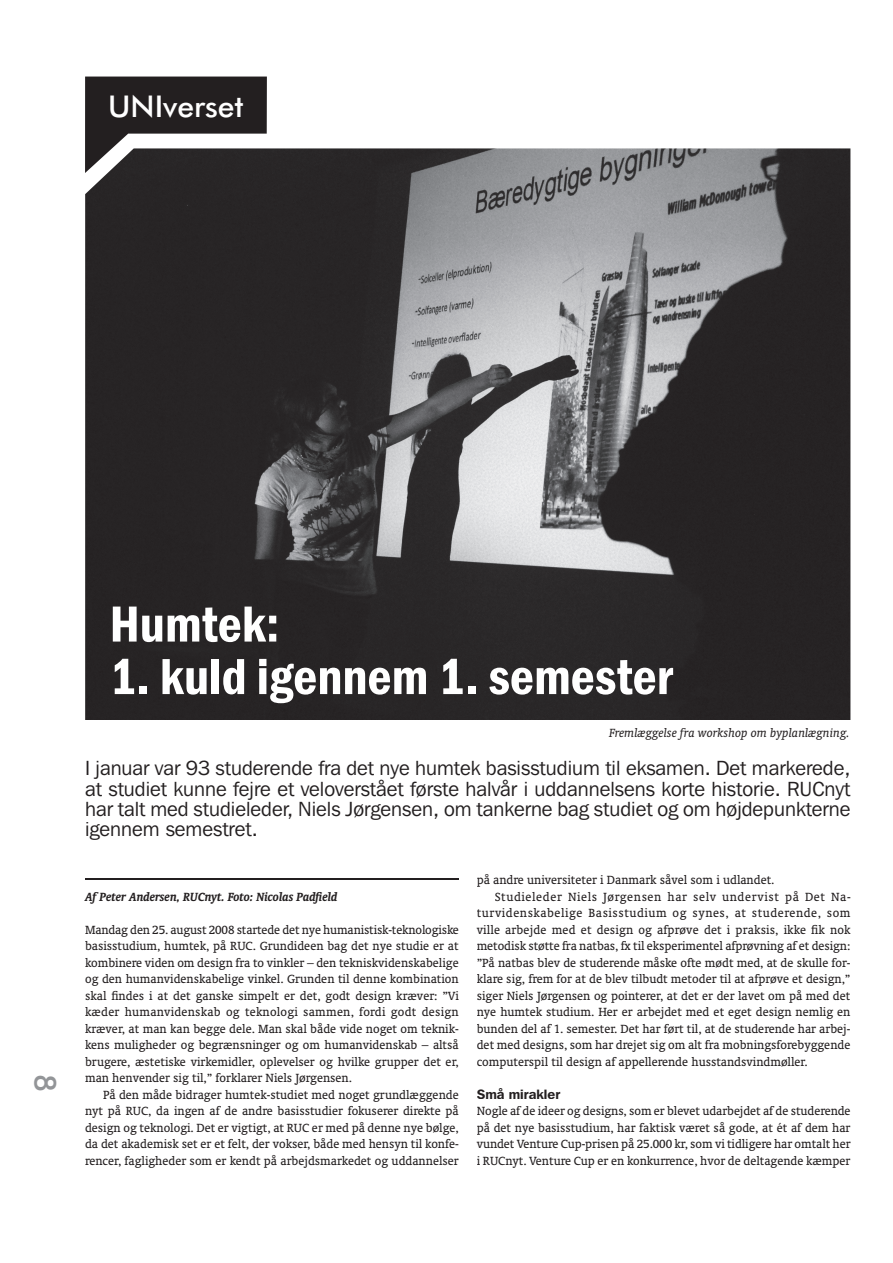
<style>
.page{position:relative;width:893px;height:1263px;background:#fff}
.page>*{position:absolute;margin:0;border:0;box-sizing:border-box;transform-origin:0 0}
.t1{font:600 condensed 52.5px "Franklin Gothic";color:#fff}
.t2{font:500 30px "Futura BT";color:#fff}
.t3{font:500 30px "Futura BT";color:#939598}
.t4{font:20.4px/20.4px "Franklin Gothic IT Cby BT";color:#231f20;text-align:justify}
.t5{font:13.5px/16.5px "Oranda BT";color:#231f20;text-align:justify}
.t6{font:13.5px "Oranda BT";letter-spacing:.04em;color:#231f20}
.t7{font:13.5px "Oranda BT";letter-spacing:.045em;color:#231f20}
.t8{font:italic 700 13.5px "Oranda BT";color:#231f20}
.t9{font:italic 13.5px "Oranda BT";color:#231f20}
.t10{font:600 13.5px "Franklin Gothic IT Cby BT";color:#231f20}
</style>
<div class="page">
<svg style="left:85px;top:77px;width:182px;height:71px"></svg>
<img style="left:85px;top:148px;width:765px;height:571px">
<hr style="left:85px;top:878px;width:374px;height:2px;background:#231f20">
<h2 class="t2" style="left:108px;top:88px;width:137px">UNIverset</h2>
<h2 class="t3" style="left:64px;top:1074px;width:20px;rotate:90deg">8</h2>
<h1 class="t1" style="left:109px;top:589px;width:171px">Humtek:</h1>
<h1 class="t1" style="left:109px;top:641px;width:565px">1. kuld igennem 1. semester</h1>
<p class="t9" style="left:609px;top:726px;width:242px">Fremlæggelse fra workshop om byplanlægning.</p>
<p class="t4" style="left:85px;top:757px;width:767px">I januar var 93 studerende fra det nye humtek basisstudium til eksamen. Det markerede, at studiet kunne fejre et veloverstået første halvår i uddannelsens korte historie. RUCnyt har talt med studieleder, Niels Jørgensen, om tankerne bag studiet og om højdepunkterne igennem semestret.</p>
<p class="t8" style="left:85px;top:888px;width:254px">Af Peter Andersen, RUCnyt. Foto: Nicolas Padfield</p>
<p class="t5" style="left:85px;top:921px;width:375px">Mandag den 25. august 2008 startede det nye humanistisk-teknologiske basisstudium, humtek, på RUC. Grundideen bag det nye studie er at kombinere viden om design fra to vinkler – den tekniskvidenskabelige og den humanvidenskabelige vinkel. Grunden til denne kombination skal findes i at det ganske simpelt er det, godt design kræver: ”Vi kæder humanvidenskab og teknologi sammen, fordi godt design kræver, at man kan begge dele. Man skal både vide noget om teknik&shy;kens muligheder og begrænsninger og om humanvidenskab – altså brugere, æstetiske virkemidler, oplevelser og hvilke grupper det er, man henvender sig til,” forklarer Niels Jørgensen.</p>
<p class="t5" style="left:85px;top:1086px;width:375px;text-indent:18px">På den måde bidrager humtek-studiet med noget grundlæggende nyt på RUC, da ingen af de andre basisstudier fokuserer direkte på design og teknologi. Det er vigtigt, at RUC er med på denne nye bølge, da det akademisk set er et felt, der vokser, både med hensyn til konfe&shy;rencer, fagligheder som er kendt på arbejdsmarkedet og uddannelser</p>
<p class="t5" style="left:477px;top:871px;width:299px">på andre universiteter i Danmark såvel som i udlandet.</p>
<p class="t7" style="left:495px;top:889px;width:357px">Studieleder Niels Jørgensen har selv undervist på Det Na-</p>
<p class="t6" style="left:477px;top:905px;width:375px">turvidenskabelige Basisstudium og synes, at studerende, som</p>
<p class="t5" style="left:477px;top:921px;width:375px">ville arbejde med et design og afprøve det i praksis, ikke fik nok</p>
<p class="t5" style="left:477px;top:937px;width:375px">metodisk støtte fra natbas, fx til eksperimentel afprøvning af et design:</p>
<p class="t5" style="left:477px;top:954px;width:375px">”På natbas blev de studerende måske ofte mødt med, at de skulle for-</p>
<p class="t5" style="left:477px;top:970px;width:375px">klare sig, frem for at de blev tilbudt metoder til at afprøve et design,”</p>
<p class="t5" style="left:477px;top:987px;width:375px">siger Niels Jørgensen og pointerer, at det er der lavet om på med det</p>
<p class="t5" style="left:477px;top:1003px;width:375px">nye humtek studium. Her er arbejdet med et eget design nemlig en</p>
<p class="t5" style="left:477px;top:1020px;width:375px">bunden del af 1. semester. Det har ført til, at de studerende har arbej-</p>
<p class="t5" style="left:477px;top:1036px;width:375px">det med designs, som har drejet sig om alt fra mobningsforebyggende</p>
<p class="t5" style="left:477px;top:1053px;width:332px">computerspil til design af appellerende husstandsvindmøller.</p>
<p class="t10" style="left:477px;top:1085px;width:85px">Små mirakler</p>
<p class="t5" style="left:477px;top:1102px;width:375px">Nogle af de ideer og designs, som er blevet udarbejdet af de studerende på det nye basisstudium, har faktisk været så gode, at ét af dem har vundet Venture Cup-prisen på 25.000 kr, som vi tidligere har omtalt her i RUCnyt. Venture Cup er en konkurrence, hvor de deltagende kæmper</p>
</div>
